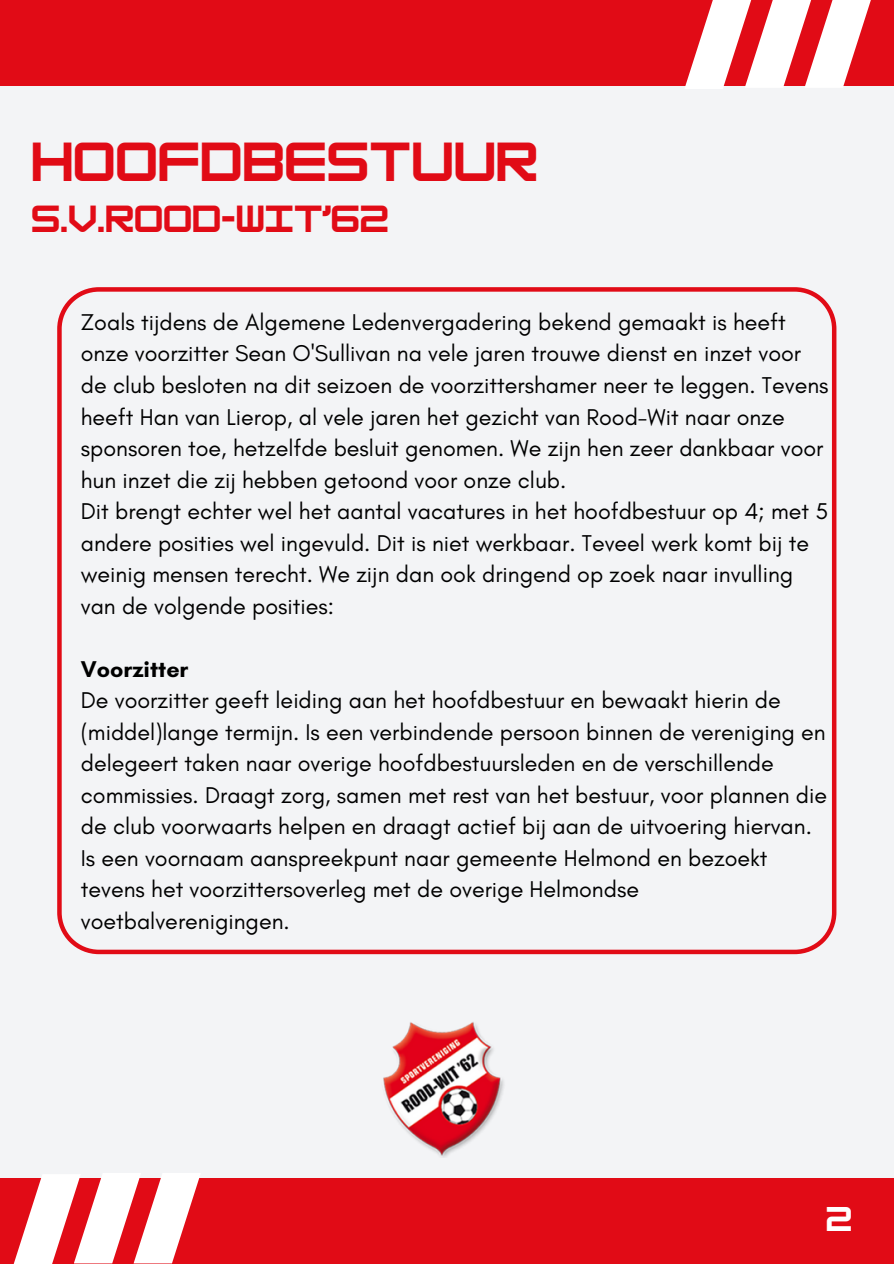
<style>
.page{position:relative;width:894px;height:1264px;background:#fff}
.page>*{position:absolute;margin:0;border:0;box-sizing:border-box;transform-origin:0 0}
.t1{font:700 48px "HK Modular";color:#e10b16}
.t2{font:700 33px "HK Modular";color:#e10b16}
.t3{font:700 30px "HK Modular";color:#fff}
.t4{font:23.25px/31.5px "Glacial Indifference";color:#000}
.t5{font:700 23.25px "Glacial Indifference";color:#000}
</style>
<div class="page">
<div style="left:0;top:0;width:893px;height:1263px;background:#f3f4f6"></div>
<svg style="left:57px;top:287px;width:779px;height:667px"></svg>
<div style="left:0;top:1177px;width:893px;height:86px;background:#e10b16"></div>
<div style="left:0;top:0;width:893px;height:85px;background:#e10b16"></div>
<svg style="left:13px;top:1173px;width:188px;height:90px"></svg>
<svg style="left:684px;top:0;width:187px;height:89px"></svg>
<img style="left:383px;top:1022px;width:121px;height:135px">
<h1 class="t1" style="left:31px;top:133px;width:508px">HOOFDBESTUUR</h1>
<h1 class="t2" style="left:31px;top:199px;width:359px">S.V.ROOD-WIT’62</h1>
<p class="t4" style="left:81px;top:306px;width:749px">Zoals tijdens de Algemene Ledenvergadering bekend gemaakt is heeft onze voorzitter Sean O'Sullivan na vele jaren trouwe dienst en inzet voor de club besloten na dit seizoen de voorzittershamer neer te leggen. Tevens heeft Han van Lierop, al vele jaren het gezicht van Rood-Wit naar onze sponsoren toe, hetzelfde besluit genomen. We zijn hen zeer dankbaar voor hun inzet die zij hebben getoond voor onze club.</p>
<p class="t4" style="left:81px;top:495px;width:748px">Dit brengt echter wel het aantal vacatures in het hoofdbestuur op 4; met 5 andere posities wel ingevuld. Dit is niet werkbaar. Teveel werk komt bij te weinig mensen terecht. We zijn dan ook dringend op zoek naar invulling van de volgende posities:</p>
<p class="t5" style="left:81px;top:654px;width:109px">Voorzitter</p>
<p class="t4" style="left:81px;top:684px;width:747px">De voorzitter geeft leiding aan het hoofdbestuur en bewaakt hierin de (middel)lange termijn. Is een verbindende persoon binnen de vereniging en delegeert taken naar overige hoofdbestuursleden en de verschillende commissies. Draagt zorg, samen met rest van het bestuur, voor plannen die de club voorwaarts helpen en draagt actief bij aan de uitvoering hiervan.<br>Is een voornaam aanspreekpunt naar gemeente Helmond en bezoekt tevens het voorzittersoverleg met de overige Helmondse voetbalverenigingen.</p>
<p class="t3" style="left:825px;top:1201px;width:28px">2</p>
</div>
